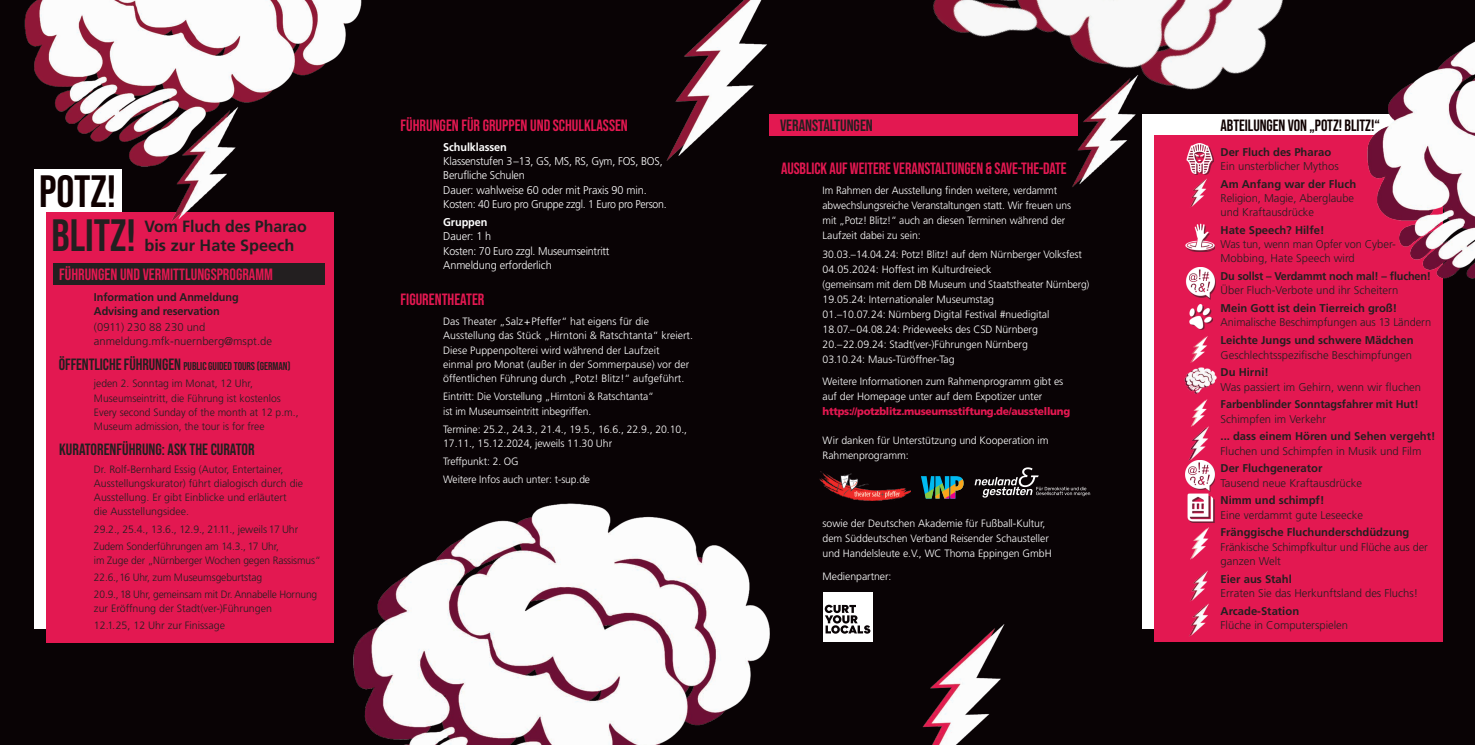
<style>
.page{position:relative;width:1475px;height:745px;background:#fff}
.page>*{position:absolute;margin:0;border:0;box-sizing:border-box;transform-origin:0 0}
.t1{font:45px "Bebas Neue";color:#231f20}
.t2{font:45px "Bebas Neue";color:#0f0000}
.t3{font:16.25px "Bebas Neue";color:#e31851}
.t4{font:16.25px "Bebas Neue";color:#231f20}
.t5{font:700 16.25px "Frutiger LT Std";letter-spacing:-.005em;color:#231f20}
.t6{font:16.25px "Bebas Neue";letter-spacing:-.005em;color:#0f0000}
.t7{font:300 11.25px/14.2px "Frutiger LT Std";color:#231f20}
.t8{font:700 11.25px/14.2px "Frutiger LT Std";color:#231f20}
.t9{font:300 11.25px/14.4px "Frutiger LT Std";letter-spacing:-.02em;color:#fff;scale:.96 1}
.t10{font:300 11.25px/14.4px "Frutiger LT Std";letter-spacing:-.02em;color:#fff}
.t11{font:11.25px "Bebas Neue";letter-spacing:-.005em;color:#231f20}
.t12{font:700 11.25px "Frutiger LT Std";letter-spacing:-.01em;color:#fff}
.t13{font:300 10.62px/15px "Frutiger LT Std";letter-spacing:-.005em;color:#fff}
.t14{font:300 10.62px/14.2px "Frutiger LT Std";color:#231f20}
.t15{font:300 10.62px/17px "Frutiger LT Std";color:#231f20;scale:.96 1}
.t16{font:900 10.62px "Frutiger LT Std";letter-spacing:-.025em;color:#e31851;scale:.96 1}
.s1{font-size:16.25px}
</style>
<div class="page">
<div style="left:0;top:0;width:1474px;height:744px;background:#090305"></div>
<div style="left:769px;top:114px;width:308px;height:22px;background:#e31851"></div>
<div style="left:1141px;top:114px;width:289px;height:514px;background:#fff"></div>
<div style="left:1153px;top:136px;width:289px;height:505px;background:#e31851"></div>
<img style="left:24px;top:0;width:338px;height:171px">
<div style="left:34px;top:169px;width:87px;height:459px;background:#fff"></div>
<div style="left:46px;top:212px;width:287px;height:429px;background:#e31851"></div>
<img style="left:1190px;top:178px;width:17px;height:29px">
<img style="left:1190px;top:336px;width:18px;height:27px">
<img style="left:1191px;top:399px;width:17px;height:26px">
<img style="left:1188px;top:425px;width:21px;height:35px">
<img style="left:1190px;top:527px;width:19px;height:33px">
<img style="left:1190px;top:570px;width:18px;height:31px">
<img style="left:1189px;top:603px;width:20px;height:33px">
<img style="left:1072px;top:97px;width:64px;height:90px">
<img style="left:666px;top:0;width:101px;height:161px">
<img style="left:168px;top:105px;width:74px;height:117px">
<img style="left:353px;top:503px;width:417px;height:241px">
<img style="left:1184px;top:367px;width:31px;height:26px">
<div style="left:1188px;top:144px;width:25px;height:30px;background:#231f20;opacity:.6"></div>
<img style="left:1186px;top:143px;width:28px;height:30px">
<img style="left:1185px;top:223px;width:30px;height:29px">
<div style="left:1186px;top:269px;width:29px;height:30px;background:#231f20;opacity:.6"></div>
<img style="left:1185px;top:267px;width:29px;height:30px">
<div style="left:1186px;top:461px;width:28px;height:30px;background:#231f20;opacity:.6"></div>
<img style="left:1185px;top:460px;width:29px;height:30px">
<img style="left:1187px;top:493px;width:28px;height:29px">
<img style="left:1189px;top:304px;width:24px;height:26px">
<img style="left:1360px;top:42px;width:114px;height:266px">
<svg style="left:921px;top:476px;width:42px;height:22px"></svg>
<div style="left:53px;top:263px;width:271px;height:21px;background:#231f20"></div>
<img style="left:819px;top:471px;width:91px;height:28px">
<div style="left:822px;top:592px;width:50px;height:49px;background:#fff"></div>
<svg style="left:824px;top:604px;width:46px;height:30px"></svg>
<svg style="left:974px;top:467px;width:115px;height:30px"></svg>
<img style="left:922px;top:624px;width:83px;height:120px">
<img style="left:933px;top:0;width:350px;height:97px">
<h1 class="t2" style="left:39px;top:166px;width:79px">POTZ!</h1>
<h1 class="t1" style="left:52px;top:209px;width:86px">BLITZ!</h1>
<h2 class="t5" style="left:144px;top:217px;width:164px">Vom Fluch des Pharao</h2>
<h2 class="t5" style="left:144px;top:235px;width:151px">bis zur Hate Speech</h2>
<h2 class="t3" style="left:59px;top:265px;width:215px">FÜHRUNGEN UND VERMITTLUNGSPROGRAMM</h2>
<p class="t8" style="left:94px;top:290px;width:146px">Information und Anmeldung<br>Advising and reservation</p>
<p class="t7" style="left:94px;top:319px;width:179px">(0911) 230 88 230 und anmeldung.mfk-nuernberg@mspt.de</p>
<p class="t11" style="left:59px;top:359px;width:233px"><span class="s1">ÖFFENTLICHE FÜHRUNGEN</span> PUBLIC GUIDED TOURS (GERMAN)</p>
<p class="t14" style="left:94px;top:376px;width:206px">jeden 2. Sonntag im Monat, 12 Uhr, Museumseintritt, die Führung ist kostenlos Every second Sunday of the month at 12 p.m., Museum admission, the tour is for free</p>
<h2 class="t4" style="left:59px;top:440px;width:197px">KURATORENFÜHRUNG: ASK THE CURATOR</h2>
<p class="t14" style="left:94px;top:462px;width:211px">Dr. Rolf-Bernhard Essig (Autor, Entertainer, Ausstellungskurator) führt dialogisch durch die Ausstellung. Er gibt Einblicke und erläutert<br>die Ausstellungsidee.</p>
<p class="t14" style="left:94px;top:520px;width:206px;line-height:17px">29.2., 25.4., 13.6., 12.9., 21.11., jeweils 17 Uhr<br>Zudem Sonderführungen am 14.3., 17 Uhr,</p>
<p class="t15" style="left:94px;top:551px;width:238px">im Zuge der „Nürnberger Wochen gegen Rassismus“<br>22.6., 16 Uhr, zum Museumsgeburtstag<br>20.9., 18 Uhr, gemeinsam mit Dr. Annabelle Hornung</p>
<p class="t14" style="left:94px;top:600px;width:179px;line-height:17px">zur Eröffnung der Stadt(ver-)Führungen<br>12.1.25, 12 Uhr zur Finissage</p>
<h2 class="t3" style="left:400px;top:116px;width:229px">FÜHRUNGEN FÜR GRUPPEN UND SCHULKLASSEN</h2>
<h2 class="t4" style="left:780px;top:116px;width:94px">VERANSTALTUNGEN</h2>
<p class="t12" style="left:443px;top:140px;width:65px">Schulklassen</p>
<p class="t9" style="left:443px;top:154px;width:234px">Klassenstufen 3–13, GS, MS, RS, Gym, FOS, BOS, Berufliche Schulen<br>Dauer: wahlweise 60 oder mit Praxis 90 min.<br>Kosten: 40 Euro pro Gruppe zzgl. 1 Euro pro Person.</p>
<p class="t12" style="left:443px;top:215px;width:46px">Gruppen</p>
<p class="t10" style="left:443px;top:229px;width:168px">Dauer: 1 h<br>Kosten: 70 Euro zzgl. Museumseintritt<br>Anmeldung erforderlich</p>
<h2 class="t3" style="left:400px;top:290px;width:85px">FIGURENTHEATER</h2>
<p class="t13" style="left:443px;top:314px;width:251px;line-height:14.4px">Das Theater „Salz+Pfeffer“ hat eigens für die Ausstellung das Stück „Hirntoni &amp; Ratschtanta“ kreiert.<br>Diese Puppenpolterei wird während der Laufzeit<br>einmal pro Monat (außer in der Sommerpause) vor der öffentlichen Führung durch „Potz! Blitz!“ aufgeführt.</p>
<p class="t13" style="left:443px;top:389px;width:212px;line-height:14.4px">Eintritt: Die Vorstellung „Hirntoni &amp; Ratschtanta“ ist im Museumseintritt inbegriffen.</p>
<p class="t13" style="left:443px;top:421px;width:245px;line-height:14.4px">Termine: 25.2., 24.3., 21.4., 19.5., 16.6., 22.9., 20.10.,<br>17.11., 15.12.2024, jeweils 11.30 Uhr</p>
<p class="t13" style="left:443px;top:452px;width:148px;line-height:17.9px">Treffpunkt: 2. OG<br>Weitere Infos auch unter: t-sup.de</p>
<h2 class="t3" style="left:781px;top:159px;width:287px">AUSBLICK AUF WEITERE VERANSTALTUNGEN &amp; SAVE-THE-DATE</h2>
<p class="t13" style="left:822px;top:183px;width:250px">Im Rahmen der Ausstellung finden weitere, verdammt abwechslungsreiche Veranstaltungen statt. Wir freuen uns mit „Potz! Blitz!“ auch an diesen Terminen während der Laufzeit dabei zu sein:</p>
<p class="t13" style="left:822px;top:246px;width:268px">30.03.–14.04.24: Potz! Blitz! auf dem Nürnberger Volksfest 04.05.2024: Hoffest im Kulturdreieck<br>(gemeinsam mit dem DB Museum und Staatstheater Nürnberg)<br>19.05.24: Internationaler Museumstag<br>01.–10.07.24: Nürnberg Digital Festival #nuedigital 18.07.–04.08.24: Prideweeks des CSD Nürnberg 20.–22.09.24: Stadt(ver-)Führungen Nürnberg<br>03.10.24: Maus-Türöffner-Tag</p>
<p class="t13" style="left:822px;top:373px;width:242px">Weitere Informationen zum Rahmenprogramm gibt es auf der Homepage unter auf dem Expotizer unter</p>
<p class="t16" style="left:822px;top:404px;width:259px">https://potzblitz.museumsstiftung.de/ausstellung</p>
<p class="t13" style="left:822px;top:433px;width:227px">Wir danken für Unterstützung und Kooperation im<br>Rahmenprogramm:</p>
<p class="t13" style="left:822px;top:516px;width:230px">sowie der Deutschen Akademie für Fußball-Kultur, dem Süddeutschen Verband Reisender Schausteller und Handelsleute e.V., WC Thoma Eppingen GmbH</p>
<p class="t13" style="left:822px;top:568px;width:70px">Medienpartner:</p>
<h2 class="t6" style="left:1220px;top:116px;width:161px">ABTEILUNGEN VON „POTZ! BLITZ!“</h2>
<p class="t8" style="left:1220px;top:145px;width:112px">Der Fluch des Pharao</p>
<p class="t7" style="left:1220px;top:159px;width:120px">Ein unsterblicher Mythos</p>
<p class="t8" style="left:1220px;top:177px;width:137px">Am Anfang war der Fluch</p>
<p class="t7" style="left:1220px;top:191px;width:135px">Religion, Magie, Aberglaube und Kraftausdrücke</p>
<p class="t8" style="left:1220px;top:223px;width:105px">Hate Speech? Hilfe!</p>
<p class="t7" style="left:1220px;top:237px;width:177px">Was tun, wenn man Opfer von Cyber-<br>Mobbing, Hate Speech wird</p>
<p class="t8" style="left:1220px;top:269px;width:212px">Du sollst – Verdammt noch mal! – fluchen!</p>
<p class="t7" style="left:1220px;top:283px;width:179px">Über Fluch-Verbote und ihr Scheitern</p>
<p class="t8" style="left:1220px;top:301px;width:178px">Mein Gott ist dein Tierreich groß!</p>
<p class="t7" style="left:1220px;top:315px;width:212px">Animalische Beschimpfungen aus 13 Ländern</p>
<p class="t8" style="left:1220px;top:333px;width:194px">Leichte Jungs und schwere Mädchen</p>
<p class="t7" style="left:1220px;top:347px;width:193px">Geschlechtsspezifische Beschimpfungen</p>
<p class="t8" style="left:1220px;top:365px;width:50px">Du Hirni!</p>
<p class="t7" style="left:1220px;top:379px;width:202px">Was passiert im Gehirn, wenn wir fluchen</p>
<p class="t8" style="left:1220px;top:397px;width:199px">Farbenblinder Sonntagsfahrer mit Hut!</p>
<p class="t7" style="left:1220px;top:411px;width:107px">Schimpfen im Verkehr</p>
<p class="t8" style="left:1220px;top:429px;width:216px">... dass einem Hören und Sehen vergeht!</p>
<p class="t7" style="left:1220px;top:443px;width:202px">Fluchen und Schimpfen in Musik und Film</p>
<p class="t8" style="left:1220px;top:461px;width:103px">Der Fluchgenerator</p>
<p class="t7" style="left:1220px;top:475px;width:143px">Tausend neue Kraftausdrücke</p>
<p class="t8" style="left:1220px;top:493px;width:105px">Nimm und schimpf!</p>
<p class="t7" style="left:1220px;top:507px;width:144px">Eine verdammt gute Leseecke</p>
<p class="t8" style="left:1220px;top:525px;width:190px">Fränggische Fluchunderschdüdzung</p>
<p class="t7" style="left:1220px;top:539px;width:209px">Fränkische Schimpfkultur und Flüche aus der ganzen Welt</p>
<p class="t8" style="left:1220px;top:571px;width:73px">Eier aus Stahl</p>
<p class="t7" style="left:1220px;top:585px;width:199px">Erraten Sie das Herkunftsland des Fluchs!</p>
<p class="t8" style="left:1220px;top:603px;width:80px">Arcade-Station</p>
<p class="t7" style="left:1220px;top:617px;width:129px">Flüche in Computerspielen</p>
</div>
